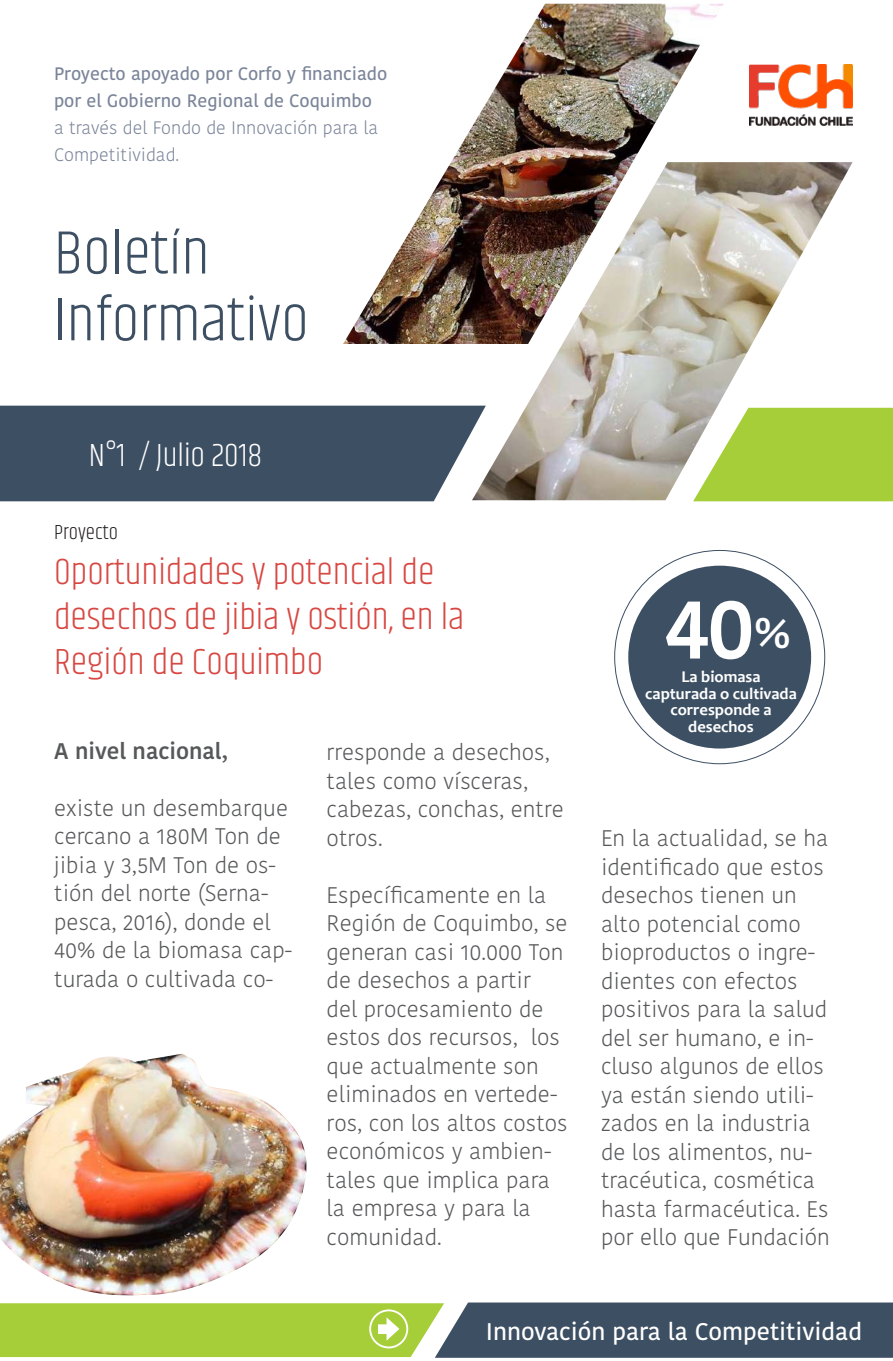
<style>
.page{position:relative;width:893px;height:1361px;background:#fff}
.page>*{position:absolute;margin:0;border:0;box-sizing:border-box;transform-origin:0 0}
.t1{font:500 85.8px "Kohinoor Devanagari";color:#fff}
.t2{font:300 63px/66.8px "Khand";color:#3d4f63}
.t3{font:300 37.5px/45px "Khand";color:#d74843}
.t4{font:300 33px "Khand";color:#fff}
.t5{font:600 24px "Kohinoor Devanagari";color:#fff}
.t6{font:300 22.5px/28.5px "Kohinoor Devanagari";color:#57585a}
.t7{font:500 22.5px "Kohinoor Devanagari";color:#57585a}
.t8{font:300 21px "Khand";color:#231f20}
.t9{font:600 18px/27px "Kohinoor Devanagari";color:#7b8599}
.t10{font:300 18px/27px "Kohinoor Devanagari";color:#7b8599}
.t11{font:700 16.5px/16.5px "Candara";color:#fff;text-align:center}
.s1{font-size:42.9px}
</style>
<div class="page">
<img style="left:749px;top:65px;width:104px;height:60px">
<img style="left:472px;top:162px;width:381px;height:338px">
<div style="left:628px;top:566px;width:183px;height:182px;background:#3d4f63;border-radius:50%"></div>
<svg style="left:693px;top:408px;width:200px;height:93px;background:#b0d253"></svg>
<div style="left:0;top:406px;width:486px;height:95px;background:#3d4f63"></div>
<img style="left:343px;top:4px;width:381px;height:340px">
<img style="left:0;top:1053px;width:307px;height:243px">
<svg style="left:0;top:1302px;width:893px;height:55px;background:#779257"></svg>
<p class="t9" style="left:54px;top:61px;width:335px">Proyecto apoyado por Corfo y financiado por el Gobierno Regional de Coquimbo</p>
<p class="t10" style="left:54px;top:115px;width:326px">a través del Fondo de Innovación para la<br>Competitividad.</p>
<h2 class="t2" style="left:54px;top:223px;width:256px">Boletín<br>Informativo</h2>
<h3 class="t4" style="left:89px;top:435px;width:175px">N°1 / Julio 2018</h3>
<p class="t8" style="left:54px;top:519px;width:65px">Proyecto</p>
<h3 class="t3" style="left:54px;top:551px;width:412px">Oportunidades y potencial de desechos de jibia y ostión, en la<br>Región de Coquimbo</h3>
<p class="t7" style="left:54px;top:738px;width:175px">A nivel nacional,</p>
<p class="t6" style="left:54px;top:794px;width:239px">existe un desembarque cercano a 180M Ton de jibia y 3,5M Ton de os&shy;tión del norte (Serna&shy;pesca, 2016), donde el<br>40% de la biomasa cap&shy;turada o cultivada co-</p>
<p class="t6" style="left:327px;top:738px;width:239px">rresponde a desechos, tales como vísceras, cabezas, conchas, entre otros.</p>
<p class="t6" style="left:327px;top:880px;width:243px">Específicamente en la<br>Región de Coquimbo, se generan casi 10.000 Ton de desechos a partir<br>del procesamiento de estos dos recursos, los que actualmente son eliminados en vertede&shy;ros, con los altos costos económicos y ambien&shy;tales que implica para la empresa y para la comunidad.</p>
<h1 class="t1" style="left:664px;top:579px;width:128px">40<span class="s1">%</span></h1>
<p class="t11" style="left:645px;top:668px;width:153px">La biomasa capturada o cultivada corresponde a desechos</p>
<p class="t6" style="left:601px;top:824px;width:230px">En la actualidad, se ha identificado que estos desechos tienen un alto potencial como bioproductos o ingre&shy;dientes con efectos positivos para la salud del ser humano, e in&shy;cluso algunos de ellos ya están siendo utili&shy;zados en la industria de los alimentos, nu&shy;tracéutica, cosmética hasta farmacéutica. Es por ello que Fundación</p>
<p class="t5" style="left:486px;top:1318px;width:378px">Innovación para la Competitividad</p>
</div>
